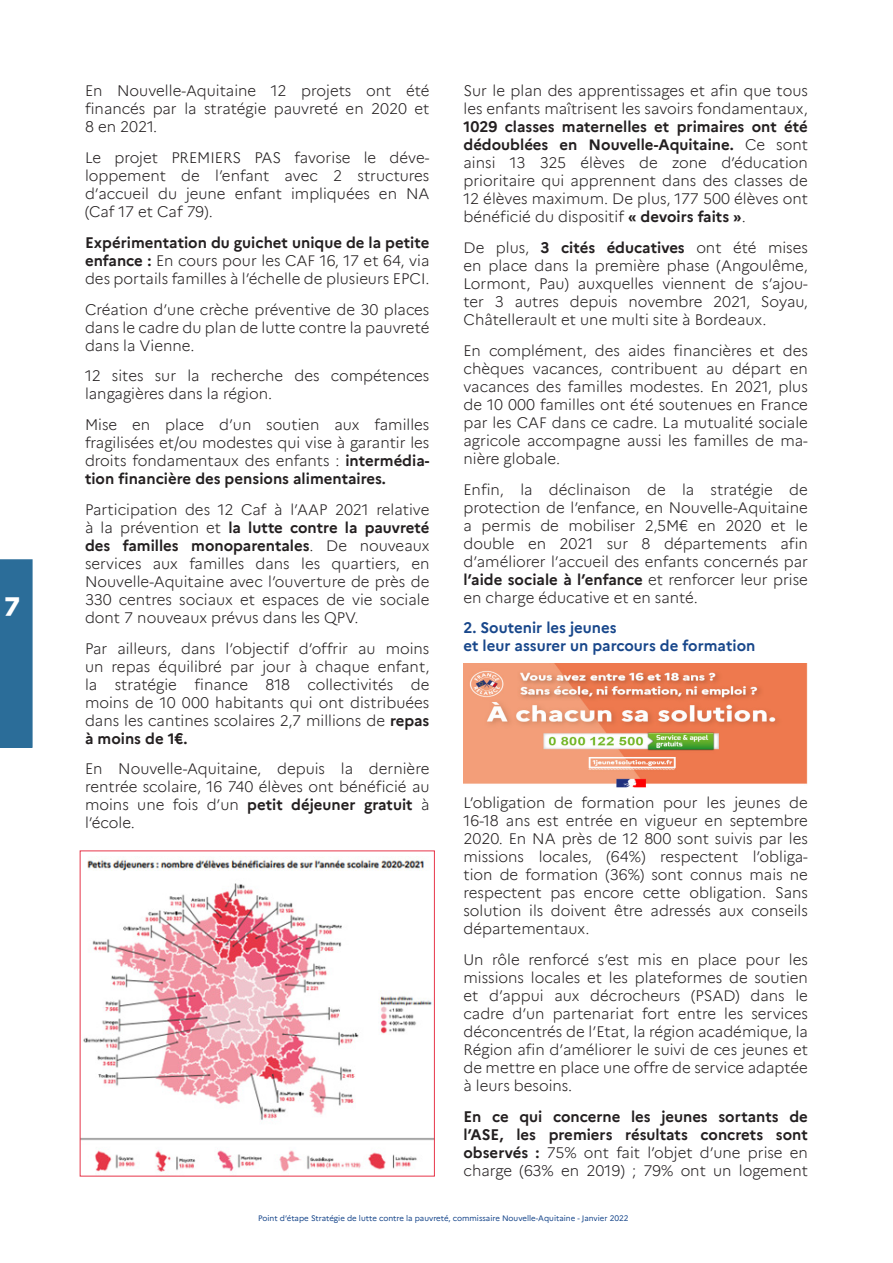
<style>
.page{position:relative;width:893px;height:1263px;background:#fff}
.page>*{position:absolute;margin:0;border:0;box-sizing:border-box;transform-origin:0 0}
.t1{font:800 26.25px "Marianne";color:#fff}
.t2{font:300 15px/18px "Marianne";color:#231f20;text-align:justify}
.t3{font:700 15px/18px "Marianne";color:#231f20;text-align:justify}
.t4{font:700 15px/18px "Marianne";color:#18478b}
.t5{font:7.8px "Marianne";color:#18478b}
.s1{font-weight:700}
.s2{font-weight:300}
</style>
<div class="page">
<img style="left:82px;top:856px;width:351px;height:316px">
<img style="left:463px;top:663px;width:345px;height:124px">
<div style="left:1px;top:560px;width:31px;height:187px;background:#2b6d99"></div>
<div style="left:0;top:559px;width:33px;height:189px;border:2px solid #2b6d99"></div>
<p class="t1" style="left:4px;top:586px;width:17px">7</p>
<p class="t2" style="left:85px;top:81px;width:346px">En Nouvelle-Aquitaine 12 projets ont été financés par la stratégie pauvreté en 2020 et 8 en 2021.</p>
<p class="t2" style="left:85px;top:148px;width:346px">Le projet PREMIERS PAS favorise le déve&shy;loppement de l’enfant avec 2 structures d’accueil du jeune enfant impliquées en NA (Caf 17 et Caf 79).</p>
<p class="t2" style="left:85px;top:232px;width:346px"><span class="s1">Expérimentation du guichet unique de la petite enfance :</span> En cours pour les CAF 16, 17 et 64, via des portails familles à l’échelle de plusieurs EPCI.</p>
<p class="t2" style="left:85px;top:299px;width:346px">Création d’une crèche préventive de 30 places dans le cadre du plan de lutte contre la pauvreté dans la Vienne.</p>
<p class="t2" style="left:85px;top:366px;width:346px">12 sites sur la recherche des compétences langagières dans la région.</p>
<p class="t2" style="left:85px;top:415px;width:346px">Mise en place d’un soutien aux familles fragilisées et/ou modestes qui vise à garantir les droits fondamentaux des enfants : <span class="s1">intermédia&shy;tion financière des pensions alimentaires.</span></p>
<p class="t2" style="left:85px;top:499px;width:346px">Participation des 12 Caf à l’AAP 2021 relative à la prévention et <span class="s1">la lutte contre la pauvreté des familles monoparentales</span>. De nouveaux services aux familles dans les quartiers, en Nouvelle-Aquitaine avec l’ouverture de près de 330 centres sociaux et espaces de vie sociale dont 7 nouveaux prévus dans les QPV.</p>
<p class="t2" style="left:85px;top:638px;width:346px">Par ailleurs, dans l’objectif d’offrir au moins un repas équilibré par jour à chaque enfant, la stratégie finance 818 collectivités de moins de 10 000 habitants qui ont distribuées dans les cantines scolaires 2,7 millions de <span class="s1">repas à moins de 1€.</span></p>
<p class="t2" style="left:85px;top:759px;width:346px">En Nouvelle-Aquitaine, depuis la dernière rentrée scolaire, 16 740 élèves ont bénéficié au moins une fois d’un <span class="s1">petit déjeuner gratuit</span> à l’école.</p>
<p class="t2" style="left:463px;top:81px;width:346px">Sur le plan des apprentissages et afin que tous les enfants maîtrisent les savoirs fondamentaux, <span class="s1">1029 classes maternelles et primaires ont été dédoublées en Nouvelle-Aquitaine.</span> Ce sont ainsi 13 325 élèves de zone d’éducation prioritaire qui apprennent dans des classes de 12 élèves maximum. De plus, 177 500 élèves ont bénéficié du dispositif <span class="s1">« devoirs faits »</span>.</p>
<p class="t2" style="left:463px;top:238px;width:346px">De plus, <span class="s1">3 cités éducatives</span> ont été mises en place dans la première phase (Angoulême, Lormont, Pau) auxquelles viennent de s’ajou&shy;ter 3 autres depuis novembre 2021, Soyau, Châtellerault et une multi site à Bordeaux.</p>
<p class="t2" style="left:463px;top:340px;width:346px">En complément, des aides financières et des chèques vacances, contribuent au départ en vacances des familles modestes. En 2021, plus de 10 000 familles ont été soutenues en France par les CAF dans ce cadre. La mutualité sociale agricole accompagne aussi les familles de ma&shy;nière globale.</p>
<p class="t2" style="left:463px;top:479px;width:346px">Enfin, la déclinaison de la stratégie de protection de l’enfance, en Nouvelle-Aquitaine a permis de mobiliser 2,5M€ en 2020 et le double en 2021 sur 8 départements afin d’améliorer l’accueil des enfants concernés par <span class="s1">l’aide sociale à l’enfance</span> et renforcer leur prise en charge éducative et en santé.</p>
<p class="t4" style="left:463px;top:618px;width:293px">2. Soutenir les jeunes<br>et leur assurer un parcours de formation</p>
<p class="t2" style="left:463px;top:793px;width:346px">L’obligation de formation pour les jeunes de 16-18 ans est entrée en vigueur en septembre 2020. En NA près de 12 800 sont suivis par les missions locales, (64%) respectent l’obliga&shy;tion de formation (36%) sont connus mais ne respectent pas encore cette obligation. Sans solution ils doivent être adressés aux conseils départementaux.</p>
<p class="t2" style="left:463px;top:949px;width:346px">Un rôle renforcé s’est mis en place pour les missions locales et les plateformes de soutien et d’appui aux décrocheurs (PSAD) dans le cadre d’un partenariat fort entre les services déconcentrés de l’Etat, la région académique, la Région afin d’améliorer le suivi de ces jeunes et de mettre en place une offre de service adaptée à leurs besoins.</p>
<p class="t3" style="left:463px;top:1106px;width:346px">En ce qui concerne les jeunes sortants de l’ASE, les premiers résultats concrets sont observés : <span class="s2">75% ont fait l’objet d’une prise en charge (63% en 2019) ; 79% ont un logement</span></p>
<p class="t5" style="left:258px;top:1212px;width:372px">Point d’étape Stratégie de lutte contre la pauvreté, commissaire Nouvelle-Aquitaine - Janvier 2022</p>
</div>
